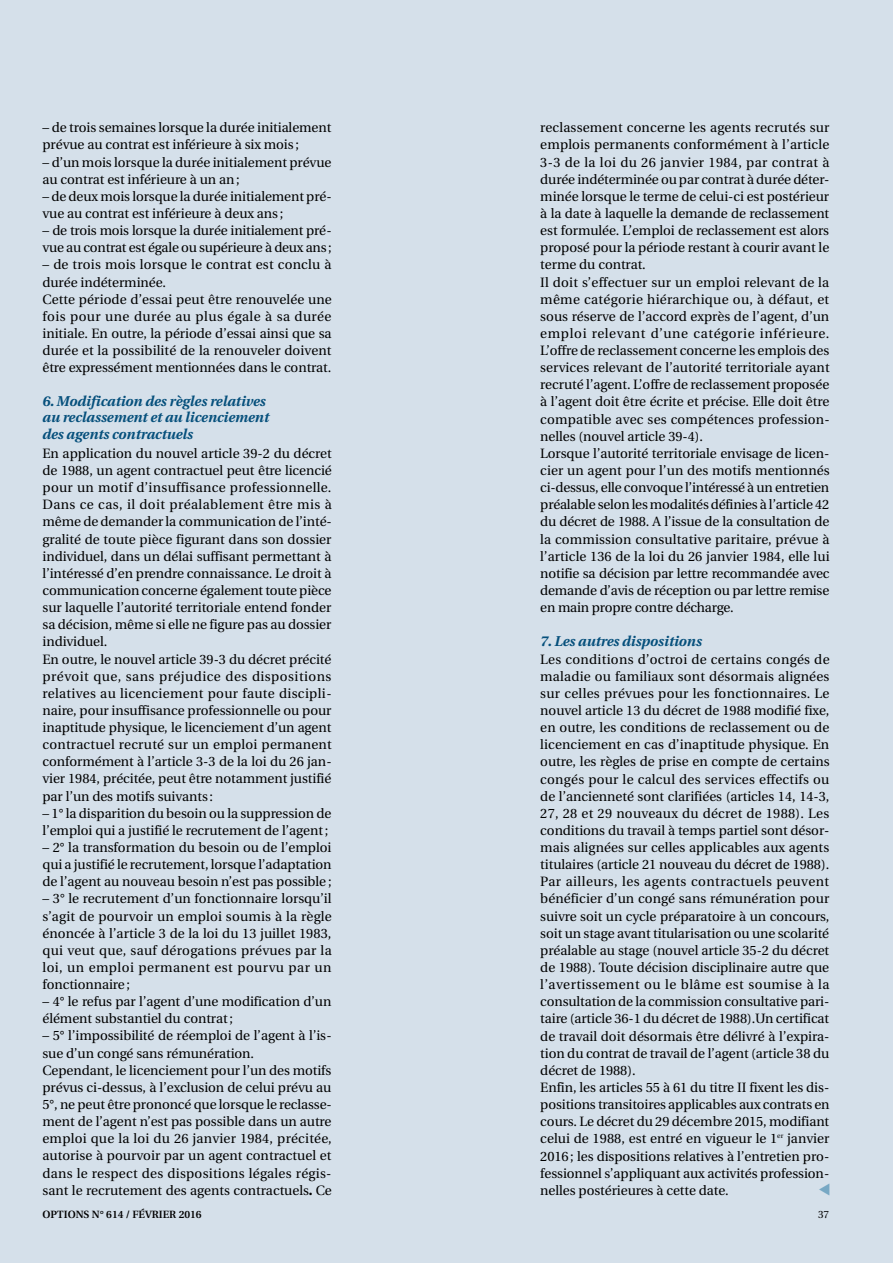
<style>
.page{position:relative;width:893px;height:1263px;background:#d5e0ea}
.page>*{position:absolute;margin:0;border:0;box-sizing:border-box;transform-origin:0 0}
.t1{font:italic 700 14.25px/16.5px "Utopia";color:#06507c}
.t2{font:13.5px/17.1px "Utopia";letter-spacing:-.005em;color:#000}
.t3{font:600 10.5px "Utopia";color:#000}
.t4{font:10.5px "Utopia";color:#000}
.s1{font-weight:700}
</style>
<div class="page">
<p class="t2" style="left:43px;top:119px;width:290px">– de trois semaines lorsque la durée initialement prévue au contrat est inférieure à six mois;</p>
<p class="t2" style="left:43px;top:154px;width:290px">– d’un mois lorsque la durée initialement prévue au contrat est inférieure à un an;</p>
<p class="t2" style="left:42px;top:188px;width:291px">– de deux mois lorsque la durée initialement pré&shy;vue au contrat est inférieure à deux ans;</p>
<p class="t2" style="left:42px;top:222px;width:291px">– de trois mois lorsque la durée initialement pré&shy;vue au contrat est égale ou supérieure à deux ans;</p>
<p class="t2" style="left:43px;top:256px;width:291px">– de trois mois lorsque le contrat est conclu à durée indéterminée.<br>Cette période d’essai peut être renouvelée une fois pour une durée au plus égale à sa durée initiale. En outre, la période d’essai ainsi que sa durée et la possibilité de la renouveler doivent être expressément mentionnées dans le contrat.</p>
<p class="t1" style="left:43px;top:393px;width:228px">6. Modification des règles relatives au reclassement et au licenciement des agents contractuels</p>
<p class="t2" style="left:43px;top:445px;width:291px">En application du nouvel article 39-2 du décret de 1988, un agent contractuel peut être licencié pour un motif d’insuffisance professionnelle.<br>Dans ce cas, il doit préalablement être mis à même de demander la communication de l’inté&shy;gralité de toute pièce figurant dans son dossier individuel, dans un délai suffisant permettant à l’intéressé d’en prendre connaissance. Le droit à communication concerne également toute pièce sur laquelle l’autorité territoriale entend fonder sa décision, même si elle ne figure pas au dossier individuel.<br>En outre, le nouvel article 39-3 du décret précité prévoit que, sans préjudice des dispositions relatives au licenciement pour faute discipli&shy;naire, pour insuffisance professionnelle ou pour inaptitude physique, le licenciement d’un agent contractuel recruté sur un emploi permanent conformément à l’article 3-3 de la loi du 26 jan&shy;vier 1984, précitée, peut être notamment justifié par l’un des motifs suivants:</p>
<p class="t2" style="left:43px;top:805px;width:290px">– 1° la disparition du besoin ou la suppression de l’emploi qui a justifié le recrutement de l’agent;</p>
<p class="t2" style="left:43px;top:839px;width:291px;text-align:justify">– 2° la transformation du besoin ou de l’emploi qui a justifié le recrutement, lorsque l’adaptation de l’agent au nouveau besoin n’est pas possible;</p>
<p class="t2" style="left:43px;top:890px;width:291px;text-align:justify">– 3° le recrutement d’un fonctionnaire lorsqu’il s’agit de pourvoir un emploi soumis à la règle énoncée à l’article 3 de la loi du 13 juillet 1983, qui veut que, sauf dérogations prévues par la loi, un emploi permanent est pourvu par un fonctionnaire;</p>
<p class="t2" style="left:43px;top:993px;width:290px">– 4° le refus par l’agent d’une modification d’un élément substantiel du contrat;</p>
<p class="t2" style="left:43px;top:1027px;width:291px">– 5° l’impossibilité de réemploi de l’agent à l’is&shy;sue d’un congé sans rémunération.<br>Cependant, le licenciement pour l’un des motifs prévus ci-dessus, à l’exclusion de celui prévu au 5°, ne peut être prononcé que lorsque le reclasse&shy;ment de l’agent n’est pas possible dans un autre emploi que la loi du 26 janvier 1984, précitée, autorise à pourvoir par un agent contractuel et dans le respect des dispositions légales régis&shy;sant le recrutement des agents contractuels<span class="s1">.</span> Ce</p>
<p class="t3" style="left:43px;top:1208px;width:161px">OPTIONS N° 614 / FÉVRIER 2016</p>
<p class="t4" style="left:818px;top:1208px;width:13px">37</p>
<p class="t2" style="left:540px;top:119px;width:291px">reclassement concerne les agents recrutés sur emplois permanents conformément à l’article 3-3 de la loi du 26 janvier 1984, par contrat à durée indéterminée ou par contrat à durée déter&shy;minée lorsque le terme de celui-ci est postérieur à la date à laquelle la demande de reclassement est formulée. L’emploi de reclassement est alors proposé pour la période restant à courir avant le terme du contrat.<br>Il doit s’effectuer sur un emploi relevant de la même catégorie hiérarchique ou, à défaut, et sous réserve de l’accord exprès de l’agent, d’un emploi relevant d’une catégorie inférieure.<br>L’offre de reclassement concerne les emplois des services relevant de l’autorité territoriale ayant recruté l’agent. L’offre de reclassement proposée à l’agent doit être écrite et précise. Elle doit être compatible avec ses compétences profession&shy;nelles (nouvel article 39-4).<br>Lorsque l’autorité territoriale envisage de licen&shy;cier un agent pour l’un des motifs mentionnés ci-dessus, elle convoque l’intéressé à un entretien préalable selon les modalités définies à l’article 42 du décret de 1988. A l’issue de la consultation de la commission consultative paritaire, prévue à l’article 136 de la loi du 26 janvier 1984, elle lui notifie sa décision par lettre recommandée avec demande d’avis de réception ou par lettre remise en main propre contre décharge.</p>
<p class="t1" style="left:540px;top:633px;width:163px">7. Les autres dispositions</p>
<p class="t2" style="left:540px;top:651px;width:291px">Les conditions d’octroi de certains congés de maladie ou familiaux sont désormais alignées sur celles prévues pour les fonctionnaires. Le nouvel article 13 du décret de 1988 modifié fixe, en outre, les conditions de reclassement ou de licenciement en cas d’inaptitude physique. En outre, les règles de prise en compte de certains congés pour le calcul des services effectifs ou de l’ancienneté sont clarifiées (articles 14, 14-3, 27, 28 et 29 nouveaux du décret de 1988). Les conditions du travail à temps partiel sont désor&shy;mais alignées sur celles applicables aux agents titulaires (article 21 nouveau du décret de 1988).<br>Par ailleurs, les agents contractuels peuvent bénéficier d’un congé sans rémunération pour suivre soit un cycle préparatoire à un concours, soit un stage avant titularisation ou une scolarité préalable au stage (nouvel article 35-2 du décret de 1988). Toute décision disciplinaire autre que l’avertissement ou le blâme est soumise à la consultation de la commission consultative pari&shy;taire (article 36-1 du décret de 1988).Un certificat de travail doit désormais être délivré à l’expira&shy;tion du contrat de travail de l’agent (article 38 du décret de 1988).<br>Enfin, les articles 55 à 61 du titre II fixent les dis&shy;positions transitoires applicables aux contrats en cours. Le décret du 29 décembre 2015, modifiant celui de 1988, est entré en vigueur le 1<sup>er</sup> janvier 2016; les dispositions relatives à l’entretien pro&shy;fessionnel s’appliquant aux activités profession&shy;nelles postérieures à cette date.</p>
</div>
